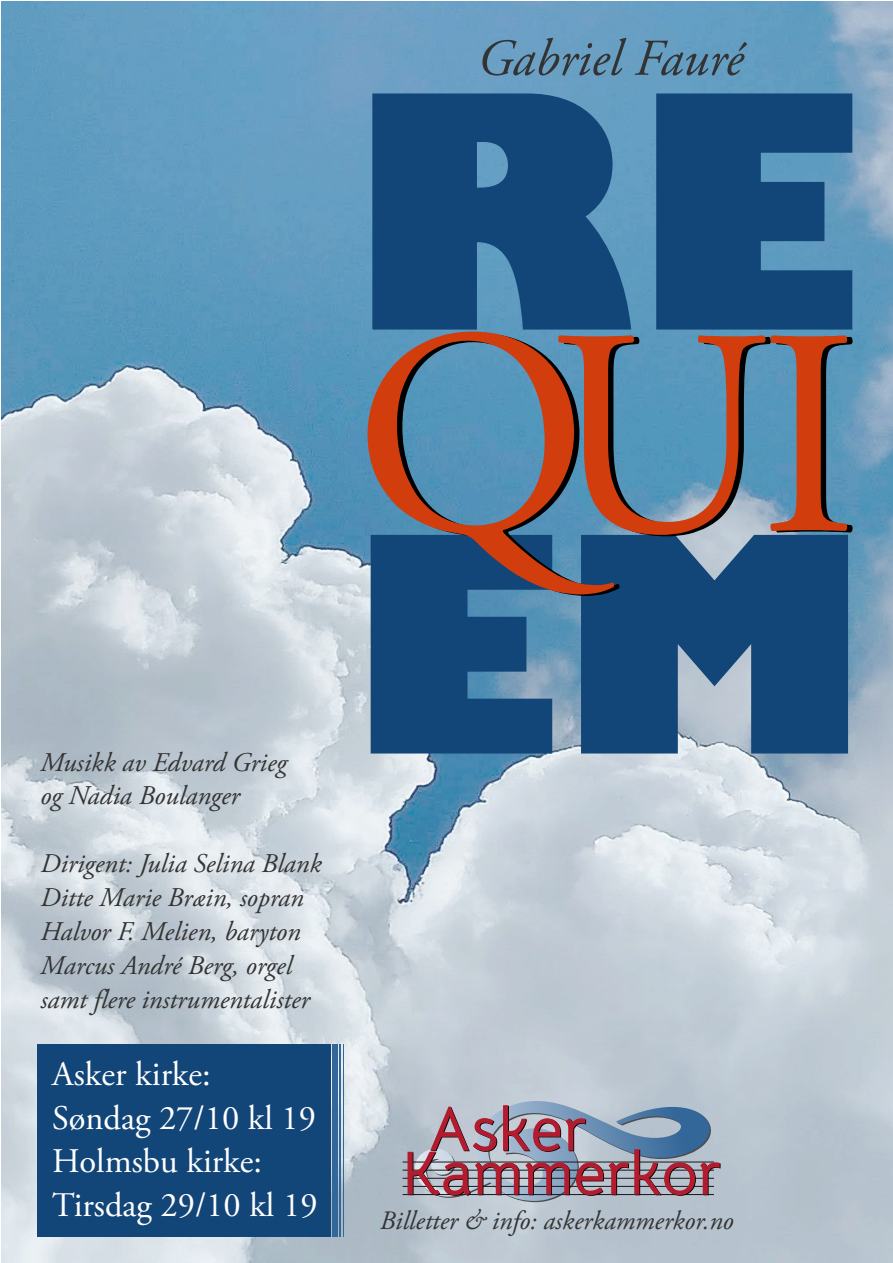
<style>
.page{position:relative;width:893px;height:1263px;background:#fff}
.page>*{position:absolute;margin:0;border:0;box-sizing:border-box;transform-origin:0 0}
.t1{font:800 316.8px "Gill Sans";color:#124578}
.t2{font:293.7px "Adobe Garamond Pro";color:#000}
.t3{font:800 293.4px "Gill Sans";color:#124578}
.t4{font:700 62.4px/44px "Bellota Text";color:#000}
.t5{font:italic 51.6px "Adobe Garamond Pro";color:#333}
.t6{font:34.5px/43.8px "Adobe Garamond Pro";color:#fff}
.t7{font:italic 27px/33.9px "Adobe Garamond Pro";color:#333}
.t8{font:italic 26.55px "Adobe Garamond Pro";color:#333}
</style>
<div class="page">
<img style="left:1px;top:2px;width:892px;height:1260px">
<div style="left:37px;top:1044px;width:293px;height:192px;background:#124578"></div>
<div style="left:332px;top:1044px;width:6px;height:192px;background:#369"></div>
<hr style="left:339px;top:1044px;width:2px;height:192px;background:#369">
<hr style="left:343px;top:1044px;width:1px;height:192px;background:#369">
<svg style="left:413px;top:1095px;width:305px;height:107px;background:#a5b6c6"></svg>
<hr style="left:403px;top:1161px;width:311px;height:1px;background:#231f20">
<hr style="left:403px;top:1169px;width:311px;height:2px;background:#231f20">
<hr style="left:403px;top:1178px;width:311px;height:1px;background:#231f20">
<hr style="left:403px;top:1186px;width:311px;height:1px;background:#231f20">
<hr style="left:403px;top:1194px;width:311px;height:1px;background:#231f20">
<p class="t7" style="left:40px;top:747px;width:248px">Musikk av Edvard Grieg og Nadia Boulanger</p>
<p class="t7" style="left:40px;top:849px;width:282px">Dirigent: Julia Selina Blank<br>Ditte Marie Bræin, sopran<br>Halvor F. Melien, baryton<br>Marcus André Berg, orgel samt flere instrumentalister</p>
<p class="t6" style="left:52px;top:1055px;width:267px">Asker kirke:<br>Søndag 27/10 kl 19<br>Holmsbu kirke:<br>Tirsdag 29/10 kl 19</p>
<h3 class="t5" style="left:477px;top:37px;width:267px">Gabriel Fauré</h3>
<h1 class="t1" style="left:349px;top:90px;width:513px">RE</h1>
<h2 class="t2" style="left:359px;top:319px;width:506px">QUI</h2>
<h3 class="t3" style="left:349px;top:531px;width:521px">EM</h3>
<h3 class="t4" style="left:402px;top:1108px;width:321px;text-indent:27px">Asker<br>Kammerkor</h3>
<p class="t8" style="left:380px;top:1210px;width:355px">Billetter &amp; info: askerkammerkor.no</p>
</div>
